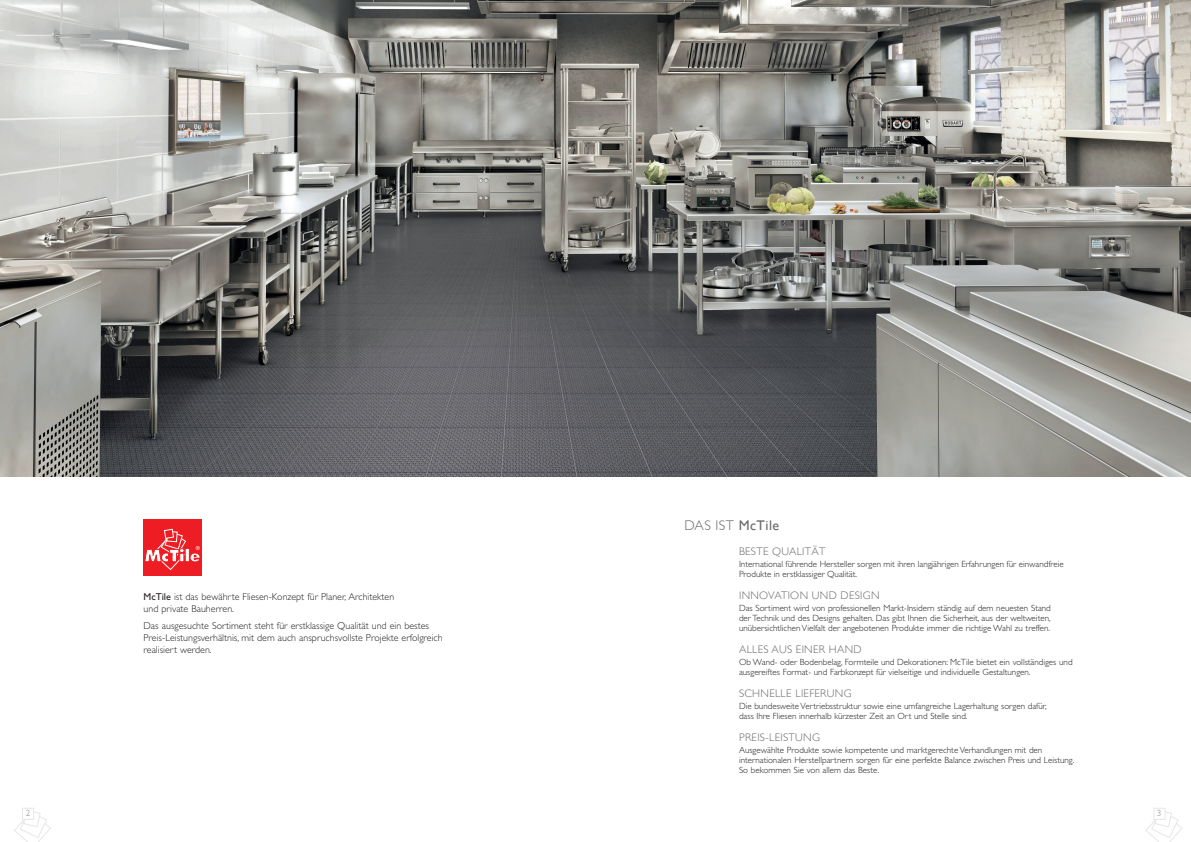
<style>
.page{position:relative;width:1191px;height:842px;background:#fff}
.page>*{position:absolute;margin:0;border:0;box-sizing:border-box;transform-origin:0 0}
.t1{font:300 14px "Gill Sans";letter-spacing:.03em;color:#69696c}
.t2{font:300 11px "Gill Sans";letter-spacing:.03em;color:#69696c}
.t3{font:300 10px/12px "Gill Sans Std";color:#231f20}
.t4{font:300 9px/10px "Gill Sans Std";color:#231f20}
.t5{font:300 9px "Gill Sans Std";color:#808285}
.t6{font:500 5.2px "Futura Std";color:#fff}
.s1{font-weight:400}
</style>
<div class="page">
<img style="left:0;top:0;width:1191px;height:476px">
<div style="left:144px;top:519px;width:58px;height:57px;background:#ee1d23"></div>
<svg style="left:145px;top:529px;width:55px;height:41px"></svg>
<svg style="left:1145px;top:810px;width:37px;height:32px"></svg>
<div style="left:1153px;top:808px;width:12px;height:12px;background:#fff;border:1px solid #e6e7e9"></div>
<svg style="left:14px;top:811px;width:37px;height:31px"></svg>
<div style="left:22px;top:808px;width:12px;height:12px;background:#fff;border:1px solid #e6e7e9"></div>
<p class="t6" style="left:196px;top:545px;width:6px">®</p>
<p class="t3" style="left:144px;top:591px;width:252px"><span class="s1">McTile</span> ist das bewährte Fliesen-Konzept für Planer, Architekten und private Bauherren.</p>
<p class="t3" style="left:144px;top:620px;width:301px">Das ausgesuchte Sortiment steht für erstklassige Qualität und ein bestes<br>Preis-Leistungsverhältnis, mit dem auch anspruchsvollste Projekte erfolgreich realisiert werden.</p>
<h1 class="t1" style="left:684px;top:514px;width:96px">DAS IST <span class="s1">McTile</span></h1>
<p class="t2" style="left:739px;top:543px;width:88px">BESTE QUALITÄT</p>
<p class="t4" style="left:739px;top:559px;width:326px">International führende Hersteller sorgen mit ihren langjährigen Erfahrungen für einwandfreie<br>Produkte in erstklassiger Qualität.</p>
<p class="t2" style="left:739px;top:587px;width:142px">INNOVATION UND DESIGN</p>
<p class="t4" style="left:739px;top:603px;width:313px;text-align:justify">Das Sortiment wird von professionellen Markt-Insidern ständig auf dem neuesten Stand der Technik und des Designs gehalten. Das gibt Ihnen die Sicherheit, aus der weltweiten, unübersichtlichen Vielfalt der angebotenen Produkte immer die richtige Wahl zu treffen.</p>
<p class="t2" style="left:739px;top:641px;width:124px">ALLES AUS EINER HAND</p>
<p class="t4" style="left:739px;top:657px;width:335px">Ob Wand- oder Bodenbelag, Formteile und Dekorationen: McTile bietet ein vollständiges und ausgereiftes Format- und Farbkonzept für vielseitige und individuelle Gestaltungen.</p>
<p class="t2" style="left:739px;top:685px;width:114px">SCHNELLE LIEFERUNG</p>
<p class="t4" style="left:739px;top:701px;width:309px">Die bundesweite Vertriebsstruktur sowie eine umfangreiche Lagerhaltung sorgen dafür, dass Ihre Fliesen innerhalb kürzester Zeit an Ort und Stelle sind.</p>
<p class="t2" style="left:739px;top:729px;width:82px">PREIS-LEISTUNG</p>
<p class="t4" style="left:739px;top:745px;width:337px">Ausgewählte Produkte sowie kompetente und marktgerechte Verhandlungen mit den internationalen Herstellpartnern sorgen für eine perfekte Balance zwischen Preis und Leistung.<br>So bekommen Sie von allem das Beste.</p>
<p class="t5" style="left:26px;top:808px;width:6px">2</p>
<p class="t5" style="left:1156px;top:808px;width:6px">3</p>
</div>
